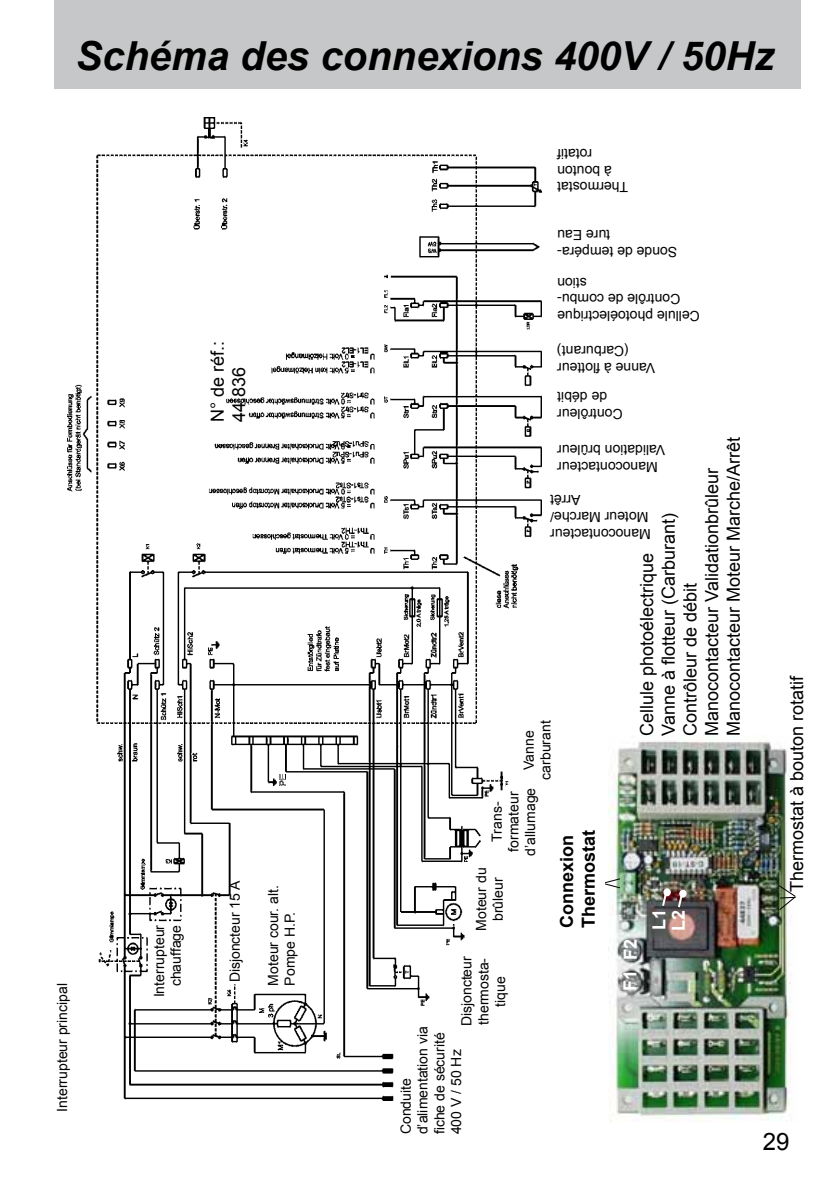
<style>
.page{position:relative;width:840px;height:1191px;background:#fff}
.page>*{position:absolute;margin:0;border:0;box-sizing:border-box;transform-origin:0 0}
.t1{font:italic 700 40px "Arial";color:#000}
.t2{font:24px "Arial";color:#000}
.t3{font:18px/21.6px "Arial";color:#000}
.t4{font:700 18px/21.6px "Arial";color:#000}
.t5{font:700 18px/19.2px "Arial";color:#fff}
.t6{font:14px/16.8px "Arial";color:#000;text-align:right}
</style>
<div class="page">
<div style="left:54px;top:0;width:746px;height:89px;background:#c6c7c8"></div>
<img style="left:67px;top:118px;width:474px;height:982px">
<img style="left:608px;top:735px;width:184px;height:386px">
<svg style="left:660px;top:892px;width:7px;height:16px"></svg>
<div style="left:663px;top:889px;width:7px;height:6px;background:#fff;border-radius:50%"></div>
<div style="left:663px;top:888px;width:7px;height:8px;border:1px solid #fff;border-radius:50%"></div>
<svg style="left:676px;top:893px;width:7px;height:16px"></svg>
<div style="left:679px;top:890px;width:6px;height:7px;background:#fff;border-radius:50%"></div>
<div style="left:679px;top:889px;width:7px;height:8px;border:1px solid #fff;border-radius:50%"></div>
<svg style="left:777px;top:884px;width:19px;height:27px"></svg>
<svg style="left:605px;top:877px;width:16px;height:12px"></svg>
<h1 class="t1" style="left:75px;top:30px;width:700px">Schéma des connexions 400V / 50Hz</h1>
<p class="t3" style="left:207px;top:422px;width:83px;rotate:-90deg">N° de réf.:<br>44.836</p>
<p class="t6" style="left:54px;top:1111px;width:130px;rotate:-90deg">Interrupteur principal</p>
<p class="t6" style="left:151px;top:997px;width:74px;rotate:-90deg">Interrupteur chauffage</p>
<p class="t6" style="left:226px;top:982px;width:103px;rotate:-90deg">Disjoncteur 15 A</p>
<p class="t6" style="left:265px;top:985px;width:102px;text-align:left;rotate:-90deg">Moteur cour. alt.<br>Pompe H.P.</p>
<p class="t6" style="left:627px;top:196px;width:72px;rotate:-180deg">Thermostat à bouton rotatif</p>
<p class="t6" style="left:676px;top:260px;width:121px;rotate:-180deg">Sonde de tempéra&shy;ture Eau</p>
<p class="t6" style="left:699px;top:324px;width:144px;rotate:-180deg">Cellule photoélectrique<br>Contrôle de combu&shy;stion</p>
<p class="t6" style="left:654px;top:376px;width:99px;rotate:-180deg">Vanne à flotteur (Carburant)</p>
<p class="t6" style="left:622px;top:422px;width:67px;rotate:-180deg">Contrôleur de débit</p>
<p class="t3" style="left:636px;top:736px;width:301px;rotate:-90deg">Cellule photoélectrique<br>Vanne à flotteur (Carburant)<br>Contrôleur de débit<br>Manocontacteur Validationbrûleur<br>Manocontacteur Moteur Marche/Arrêt</p>
<p class="t6" style="left:665px;top:475px;width:109px;text-align:center;rotate:-180deg">Manocontacteur<br>Validation brûleur</p>
<p class="t6" style="left:650px;top:542px;width:102px;rotate:-180deg">Manocontacteur<br>Moteur Marche/<br>Arrêt</p>
<p class="t6" style="left:520px;top:779px;width:61px;text-align:center;rotate:-90deg">Vanne carburant</p>
<p class="t6" style="left:488px;top:855px;width:69px;text-align:center;rotate:-90deg">Trans&shy;formateur d’allumage</p>
<p class="t6" style="left:472px;top:930px;width:65px;text-align:center;rotate:-90deg">Moteur du brûleur</p>
<p class="t6" style="left:458px;top:1026px;width:72px;text-align:center;rotate:-90deg">Disjoncteur thermosta&shy;tique</p>
<p class="t6" style="left:397px;top:1134px;width:110px;text-align:left;rotate:-90deg">Conduite d’alimentation via fiche de sécurité<br>400 V / 50 Hz</p>
<p class="t4" style="left:556px;top:928px;width:100px;rotate:-90deg">Connexion<br>Thermostat</p>
<p class="t5" style="left:621px;top:990px;width:54px;rotate:-90deg">F1 F2</p>
<p class="t5" style="left:650px;top:930px;width:23px;rotate:-90deg">L1<br>L2</p>
<p class="t3" style="left:785px;top:892px;width:218px;rotate:-90deg">Thermostat à bouton rotatif</p>
<h2 class="t2" style="left:762px;top:1126px;width:28px">29</h2>
</div>
